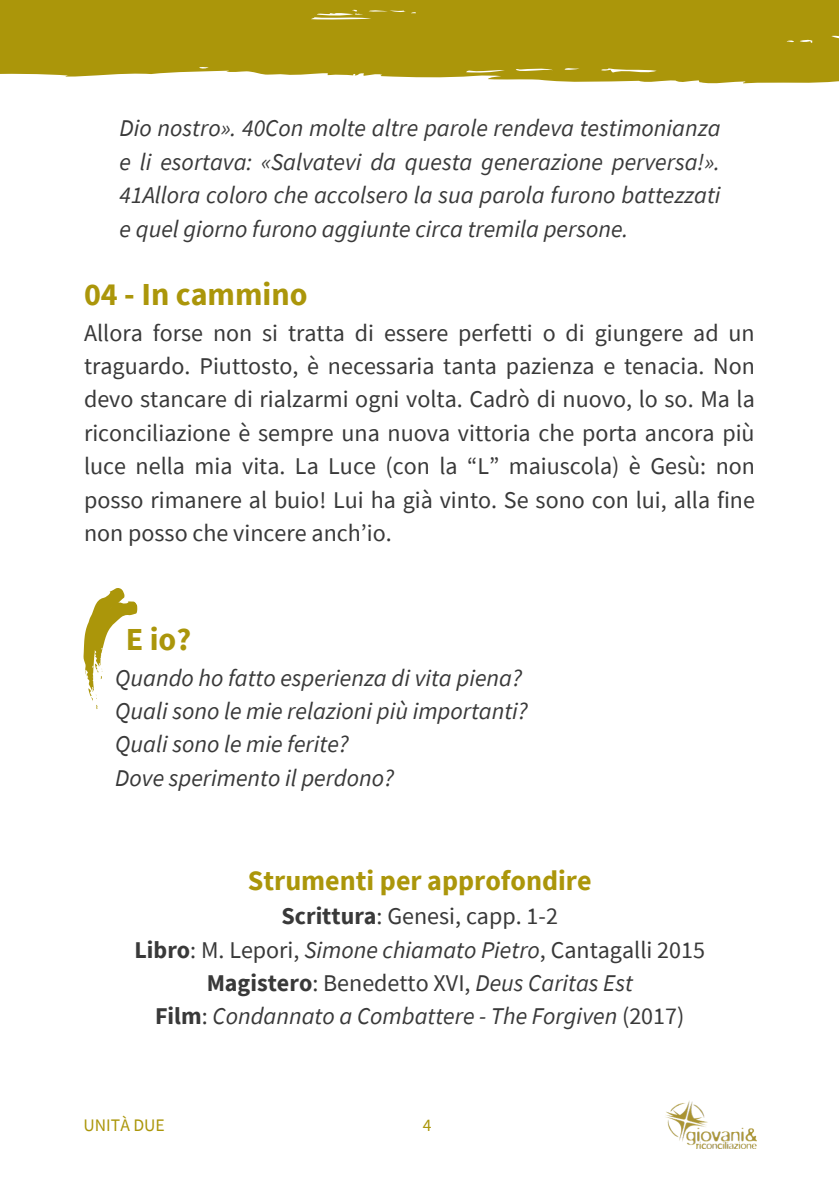
<style>
.page{position:relative;width:839px;height:1191px;background:#fff}
.page>*{position:absolute;margin:0;border:0;box-sizing:border-box;transform-origin:0 0}
.t1{font:700 32px "Source Sans Pro";color:#ab960a}
.t2{font:700 28px "Source Sans Pro";color:#ab960a}
.t3{font:italic 24px/33.4px "Source Sans Pro";color:#393939;text-align:justify}
.t4{font:24px/33.4px "Source Sans Pro";color:#393939;text-align:justify}
.t5{font:17.6px "Source Sans Pro";color:#ab960a}
.s1{font-weight:700;font-style:normal}
.s2{font-style:normal}
</style>
<div class="page">
<svg style="left:0;top:0;width:838px;height:84px;background:#b29e1e"></svg>
<svg style="left:83px;top:588px;width:55px;height:121px"></svg>
<img style="left:665px;top:1100px;width:91px;height:48px">
<p class="t3" style="left:120px;top:111px;width:602px">Dio nostro». 40Con molte altre parole rendeva testimonianza e li esortava: «Salvatevi da questa generazione perversa!».<br>41Allora coloro che accolsero la sua parola furono battezzati e quel giorno furono aggiunte circa tremila persone.</p>
<h1 class="t1" style="left:84px;top:273px;width:225px">04 - In cammino</h1>
<p class="t4" style="left:84px;top:315px;width:672px">Allora forse non si tratta di essere perfetti o di giungere ad un traguardo. Piuttosto, è necessaria tanta pazienza e tenacia. Non devo stancare di rialzarmi ogni volta. Cadrò di nuovo, lo so. Ma la riconciliazione è sempre una nuova vittoria che porta ancora più luce nella mia vita. La Luce (con la “L” maiuscola) è Gesù: non posso rimanere al buio! Lui ha già vinto. Se sono con lui, alla fine non posso che vincere anch’io.</p>
<h1 class="t1" style="left:126px;top:618px;width:67px">E io?</h1>
<p class="t3" style="left:115px;top:660px;width:414px;text-align:left">Quando ho fatto esperienza di vita piena?<br>Quali sono le mie relazioni più importanti?<br>Quali sono le mie ferite?<br>Dove sperimento il perdono?</p>
<p class="t2" style="left:248px;top:863px;width:345px">Strumenti per approfondire</p>
<p class="t3" style="left:134px;top:899px;width:572px;text-align:center"><span class="s1">Scrittura</span><span class="s2">: Genesi, capp. 1-2<br></span><span class="s1">Libro</span><span class="s2">: M. Lepori,</span> Simone chiamato Pietro<span class="s2">, Cantagalli 2015<br></span><span class="s1">Magistero</span><span class="s2">: Benedetto XVI,</span> Deus Caritas Est<br><span class="s1">Film</span><span class="s2">:</span> Condannato a Combattere - The Forgiven <span class="s2">(2017)</span></p>
<p class="t5" style="left:83px;top:1113px;width:83px">UNITÀ DUE</p>
<p class="t5" style="left:422px;top:1113px;width:10px">4</p>
</div>
